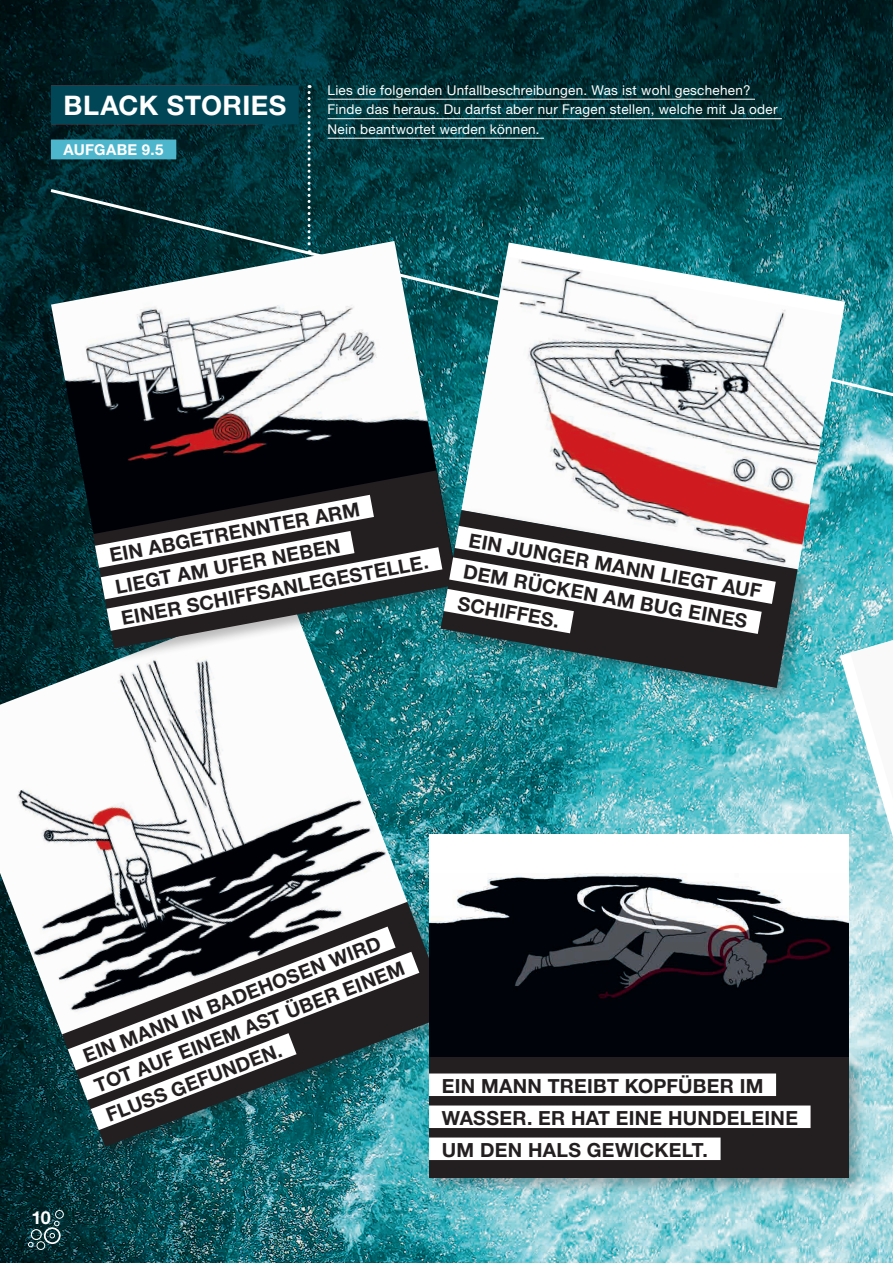
<style>
.page{position:relative;width:893px;height:1263px;background:#fff}
.page>*{position:absolute;margin:0;border:0;box-sizing:border-box;transform-origin:0 0}
.t1{font:700 27px "Helvetica Neue LT";letter-spacing:.015em;color:#fff}
.t2{font:700 19.5px/32px "Helvetica Neue LT";letter-spacing:.015em;color:#231f20}
.t3{font:700 18px "Helvetica Neue LT";color:#fff}
.t4{font:700 15px "Helvetica Neue LT";letter-spacing:.025em;color:#fff}
.t5{font:13.5px/19.5px "Helvetica Neue LT";letter-spacing:.02em;color:#fff}
</style>
<div class="page">
<img style="left:0;top:0;width:893px;height:1263px">
<hr style="left:328px;top:99px;width:427px;height:1px;background:#fff">
<hr style="left:328px;top:118px;width:454px;height:1px;background:#fff">
<hr style="left:328px;top:138px;width:216px;height:1px;background:#fff">
<img style="left:0;top:594px;width:408px;height:442px">
<div style="left:59px;top:898px;width:409px;height:266px;background:#231f20;opacity:.3"></div>
<img style="left:62px;top:902px;width:367px;height:245px">
<svg style="left:43px;top:908px;width:378px;height:181px"></svg>
<svg style="left:54px;top:933px;width:375px;height:186px"></svg>
<svg style="left:66px;top:1014px;width:256px;height:135px"></svg>
<div style="left:429px;top:834px;width:420px;height:339px;background:#fff"></div>
<img style="left:429px;top:874px;width:420px;height:179px">
<div style="left:425px;top:1053px;width:442px;height:143px;background:#231f20;opacity:.3"></div>
<div style="left:429px;top:1057px;width:420px;height:121px;background:#231f20"></div>
<div style="left:429px;top:1073px;width:347px;height:23px;background:#fff"></div>
<div style="left:429px;top:1105px;width:381px;height:23px;background:#fff"></div>
<div style="left:429px;top:1137px;width:292px;height:23px;background:#fff"></div>
<svg style="left:47px;top:187px;width:846px;height:304px;background:#105d63"></svg>
<img style="left:51px;top:241px;width:407px;height:406px">
<div style="left:90px;top:468px;width:382px;height:195px;background:#231f20;opacity:.3"></div>
<svg style="left:93px;top:470px;width:365px;height:10px;background:#03090f"></svg>
<svg style="left:840px;top:640px;width:53px;height:197px;background:#8fd3da"></svg>
<img style="left:850px;top:640px;width:43px;height:159px">
<svg style="left:462px;top:243px;width:383px;height:326px;background:#268188"></svg>
<img style="left:462px;top:256px;width:381px;height:313px">
<div style="left:437px;top:507px;width:378px;height:198px;background:#231f20;opacity:.3"></div>
<img style="left:440px;top:649px;width:358px;height:39px">
<svg style="left:71px;top:480px;width:729px;height:169px"></svg>
<div style="left:51px;top:85px;width:248px;height:39px;background:#004657"></div>
<div style="left:51px;top:140px;width:125px;height:19px;background:#4eb6cc"></div>
<svg style="left:308px;top:85px;width:3px;height:168px"></svg>
<div style="left:31px;top:1229px;width:11px;height:11px;border:1px solid #fff;border-radius:50%"></div>
<div style="left:36px;top:1241px;width:9px;height:9px;border:1px solid #fff;border-radius:50%"></div>
<div style="left:55px;top:1210px;width:9px;height:9px;border:1px solid #fff;border-radius:4px"></div>
<svg style="left:28px;top:1242px;width:5px;height:5px"></svg>
<svg style="left:42px;top:1221px;width:20px;height:25px"></svg>
<h1 class="t1" style="left:64px;top:89px;width:224px">BLACK STORIES</h1>
<p class="t4" style="left:64px;top:140px;width:101px">AUFGABE 9.5</p>
<h1 class="t1" style="left:64px;top:89px;width:184px">F USSEGELN</h1>
<p class="t4" style="left:142px;top:140px;width:23px">5 3</p>
<p class="t5" style="left:328px;top:80px;width:451px">Lies die folgenden Unfallbeschreibungen. Was ist wohl geschehen?<br>Finde das heraus. Du darfst aber nur Fragen stellen, welche mit Ja oder<br>Nein beantwortet werden können.</p>
<p class="t2" style="left:106px;top:540px;width:313px;rotate:-11deg">EIN ABGETRENNTER ARM<br>LIEGT AM UFER NEBEN<br>EINER SCHIFFSANLEGESTELLE.</p>
<p class="t2" style="left:472px;top:524px;width:298px;rotate:10deg">EIN JUNGER MANN LIEGT AUF<br>DEM RÜCKEN AM BUG EINES<br>SCHIFFES.</p>
<p class="t2" style="left:78px;top:1041px;width:332px;rotate:-21deg">EIN MANN IN BADEHOSEN WIRD<br>TOT AUF EINEM AST ÜBER EINEM<br>FLUSS GEFUNDEN.</p>
<p class="t3" style="left:32px;top:1206px;width:21px">10</p>
<p class="t2" style="left:442px;top:1069px;width:358px">EIN MANN TREIBT KOPFÜBER IM<br>WASSER. ER HAT EINE HUNDELEINE<br>UM DEN HALS GEWICKELT.</p>
</div>
